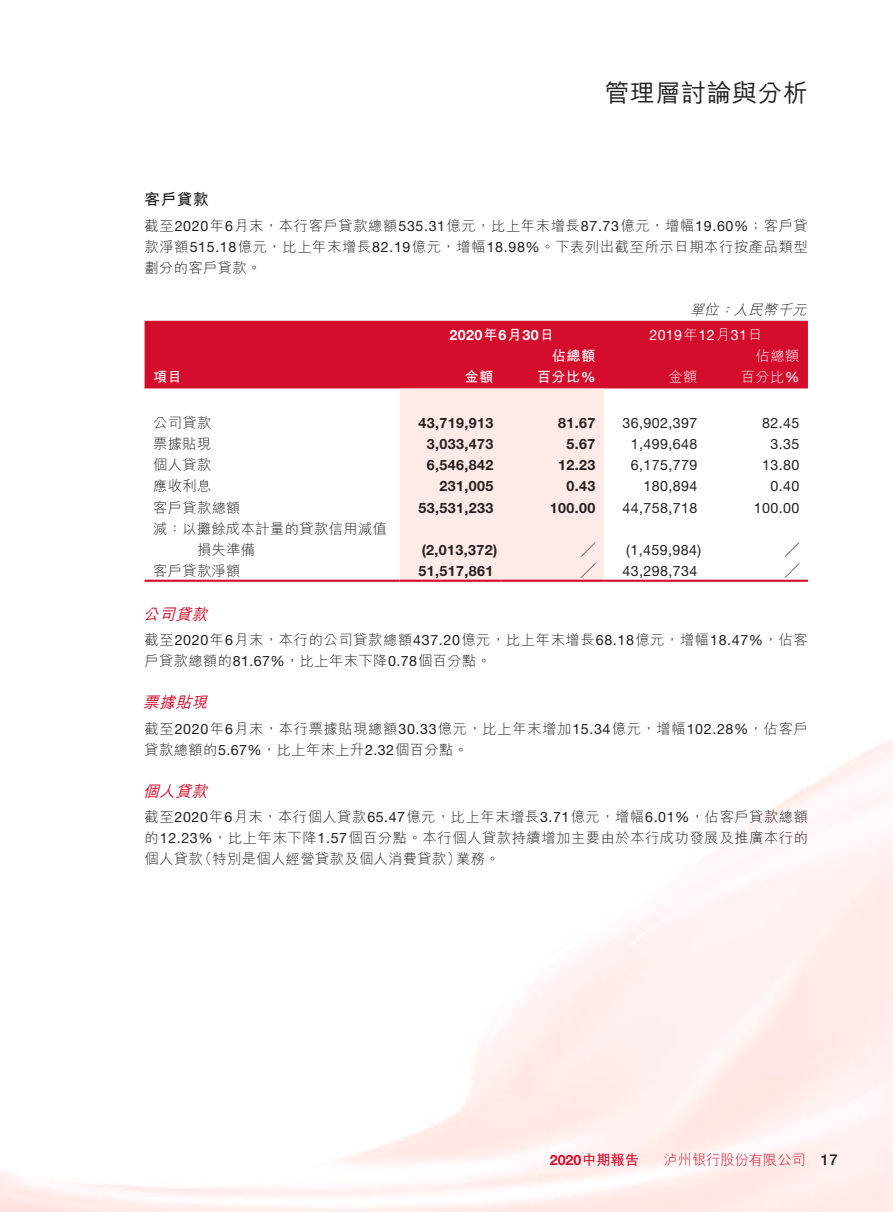
<style>
.page{position:relative;width:893px;height:1212px;background:#fff}
.page>*{position:absolute;margin:0;border:0;box-sizing:border-box;transform-origin:0 0}
.t1{font:500 24.75px "M Hei HK";letter-spacing:.03em;color:#231f20}
.t2{font:italic 500 15.75px "M Hei HK";color:#d30d2b}
.t3{font:700 15.75px "M Hei HK";color:#231f20}
.t4{font:300 14.25px/21px "M Hei HK";letter-spacing:.04em;color:#231f20}
.t5{font:700 14.25px "Helvetica Neue LT Std";letter-spacing:.03em;color:#231f20}
.t6{font:14.25px "Helvetica Neue LT Std";letter-spacing:.03em;color:#231f20}
.t7{font:300 14.25px "M Hei HKS";color:#d30d2b}
.t8{font:14.25px "Helvetica Neue LT Std";letter-spacing:.03em;color:#fff}
.t9{font:700 14.25px/21px "M Hei HK";letter-spacing:.03em;color:#fff;text-align:right}
.t10{font:700 14.25px "Helvetica Neue LT Std";letter-spacing:.03em;color:#fff}
.t11{font:300 14.25px/21px "M Hei HK";letter-spacing:.03em;color:#fff;text-align:right}
.t12{font:700 14.25px "Helvetica Neue LT Std";color:#d30d2b}
.t13{font:italic 300 14.25px "M Hei HK";color:#231f20}
.t14{font:700 14.25px "M Hei HK";color:#231f20}
.s1{font-family:"Helvetica Neue LT Std";font-weight:400}
.s2{font-family:"M Hei HK"}
.s3{font-family:"M Hei HK";font-weight:300}
.s4{font-family:"Helvetica Neue LT Std"}
.s5{font-family:"Helvetica Neue LT Std";font-weight:500;font-size:15px;color:#231f20}
</style>
<div class="page">
<img style="left:0;top:320px;width:893px;height:892px">
<div style="left:145px;top:321px;width:663px;height:66px;background:#d30d2b"></div>
<div style="left:400px;top:388px;width:204px;height:192px;background:#ffeae8"></div>
<hr style="left:145px;top:387px;width:255px;height:1px;background:#d30d2b">
<hr style="left:400px;top:387px;width:102px;height:1px;background:#d30d2b">
<hr style="left:502px;top:387px;width:102px;height:1px;background:#d30d2b">
<hr style="left:604px;top:387px;width:102px;height:1px;background:#d30d2b">
<hr style="left:706px;top:387px;width:102px;height:1px;background:#d30d2b">
<hr style="left:145px;top:580px;width:255px;height:2px;background:#d30d2b">
<hr style="left:400px;top:580px;width:102px;height:2px;background:#d30d2b">
<hr style="left:502px;top:580px;width:102px;height:2px;background:#d30d2b">
<hr style="left:604px;top:580px;width:102px;height:2px;background:#d30d2b">
<hr style="left:706px;top:580px;width:102px;height:2px;background:#d30d2b">
<h1 class="t1" style="left:605px;top:75px;width:205px">管理層討論與分析</h1>
<p class="t3" style="left:145px;top:188px;width:66px">客戶貸款</p>
<p class="t4" style="left:145px;top:215px;width:665px;text-align:justify">截至<span class="s1">2020</span>年<span class="s1">6</span>月末，本行客戶貸款總額<span class="s1">535.31</span>億元，比上年末增長<span class="s1">87.73</span>億元，增幅<span class="s1">19.60%</span>；客戶貸款淨額<span class="s1">515.18</span>億元，比上年末增長<span class="s1">82.19</span>億元，增幅<span class="s1">18.98%</span>。下表列出截至所示日期本行按產品類型劃分的客戶貸款。</p>
<p class="t13" style="left:690px;top:302px;width:122px">單位：人民幣千元</p>
<p class="t10" style="left:449px;top:326px;width:106px">2020<span class="s2">年</span>6<span class="s2">月</span>30<span class="s2">日</span></p>
<p class="t8" style="left:649px;top:326px;width:115px">2019<span class="s3">年</span>12<span class="s3">月</span>31<span class="s3">日</span></p>
<p class="t9" style="left:153px;top:365px;width:30px">項目</p>
<p class="t9" style="left:464px;top:365px;width:30px">金額</p>
<p class="t9" style="left:537px;top:344px;width:60px">佔總額百分比<span class="s4">%</span></p>
<p class="t11" style="left:741px;top:345px;width:60px">佔總額百分比<span class="s1">%</span></p>
<p class="t11" style="left:668px;top:366px;width:30px">金額</p>
<p class="t4" style="left:153px;top:412px;width:60px">公司貸款</p>
<p class="t5" style="left:418px;top:415px;width:76px">43,719,913</p>
<p class="t5" style="left:558px;top:415px;width:39px">81.67</p>
<p class="t6" style="left:622px;top:415px;width:76px">36,902,397</p>
<p class="t6" style="left:762px;top:415px;width:39px">82.45</p>
<p class="t4" style="left:153px;top:433px;width:60px">票據貼現</p>
<p class="t5" style="left:427px;top:436px;width:68px">3,033,473</p>
<p class="t5" style="left:566px;top:436px;width:30px">5.67</p>
<p class="t6" style="left:631px;top:436px;width:68px">1,499,648</p>
<p class="t6" style="left:770px;top:436px;width:30px">3.35</p>
<p class="t4" style="left:153px;top:454px;width:60px">個人貸款</p>
<p class="t5" style="left:427px;top:457px;width:68px">6,546,842</p>
<p class="t5" style="left:558px;top:457px;width:39px">12.23</p>
<p class="t6" style="left:631px;top:457px;width:68px">6,175,779</p>
<p class="t6" style="left:762px;top:457px;width:39px">13.80</p>
<p class="t4" style="left:153px;top:475px;width:60px">應收利息</p>
<p class="t5" style="left:439px;top:478px;width:55px">231,005</p>
<p class="t5" style="left:566px;top:478px;width:30px">0.43</p>
<p class="t6" style="left:643px;top:478px;width:55px">180,894</p>
<p class="t6" style="left:770px;top:478px;width:30px">0.40</p>
<p class="t4" style="left:153px;top:496px;width:89px">客戶貸款總額</p>
<p class="t5" style="left:418px;top:499px;width:76px">53,531,233</p>
<p class="t5" style="left:550px;top:499px;width:47px">100.00</p>
<p class="t6" style="left:622px;top:499px;width:76px">44,758,718</p>
<p class="t6" style="left:754px;top:499px;width:47px">100.00</p>
<p class="t4" style="left:197px;top:517px;width:192px;text-indent:-44px">減：以攤餘成本計量的貸款信用減值損失準備</p>
<p class="t5" style="left:422px;top:541px;width:77px">(2,013,372)</p>
<p class="t14" style="left:581px;top:539px;width:16px">╱</p>
<p class="t6" style="left:626px;top:541px;width:76px">(1,459,984)</p>
<p class="t4" style="left:785px;top:538px;width:16px">╱</p>
<p class="t4" style="left:153px;top:560px;width:89px">客戶貸款淨額</p>
<p class="t5" style="left:418px;top:562px;width:76px">51,517,861</p>
<p class="t14" style="left:581px;top:560px;width:16px">╱</p>
<p class="t6" style="left:622px;top:562px;width:76px">43,298,734</p>
<p class="t4" style="left:785px;top:560px;width:16px">╱</p>
<p class="t2" style="left:143px;top:603px;width:71px">公司貸款</p>
<p class="t4" style="left:145px;top:629px;width:665px">截至<span class="s1">2020</span>年<span class="s1">6</span>月末，本行的公司貸款總額<span class="s1">437.20</span>億元，比上年末增長<span class="s1">68.18</span>億元，增幅<span class="s1">18.47%</span>，佔客戶貸款總額的<span class="s1">81.67%</span>，比上年末下降<span class="s1">0.78</span>個百分點。</p>
<p class="t2" style="left:143px;top:691px;width:71px">票據貼現</p>
<p class="t4" style="left:145px;top:718px;width:665px">截至<span class="s1">2020</span>年<span class="s1">6</span>月末，本行票據貼現總額<span class="s1">30.33</span>億元，比上年末增加<span class="s1">15.34</span>億元，增幅<span class="s1">102.28%</span>，佔客戶貸款總額的<span class="s1">5.67%</span>，比上年末上升<span class="s1">2.32</span>個百分點。</p>
<p class="t2" style="left:143px;top:779px;width:71px">個人貸款</p>
<p class="t4" style="left:145px;top:806px;width:665px;text-align:justify">截至<span class="s1">2020</span>年<span class="s1">6</span>月末，本行個人貸款<span class="s1">65.47</span>億元，比上年末增長<span class="s1">3.71</span>億元，增幅<span class="s1">6.01%</span>，佔客戶貸款總額的<span class="s1">12.23%</span>，比上年末下降<span class="s1">1.57</span>個百分點。本行個人貸款持續增加主要由於本行成功發展及推廣本行的個人貸款（特別是個人經營貸款及個人消費貸款）業務。</p>
<p class="t12" style="left:550px;top:1151px;width:91px">2020<span class="s2">中期報告</span></p>
<p class="t7" style="left:664px;top:1150px;width:176px">瀘州銀行股份有限公司 <span class="s5">17</span></p>
</div>
